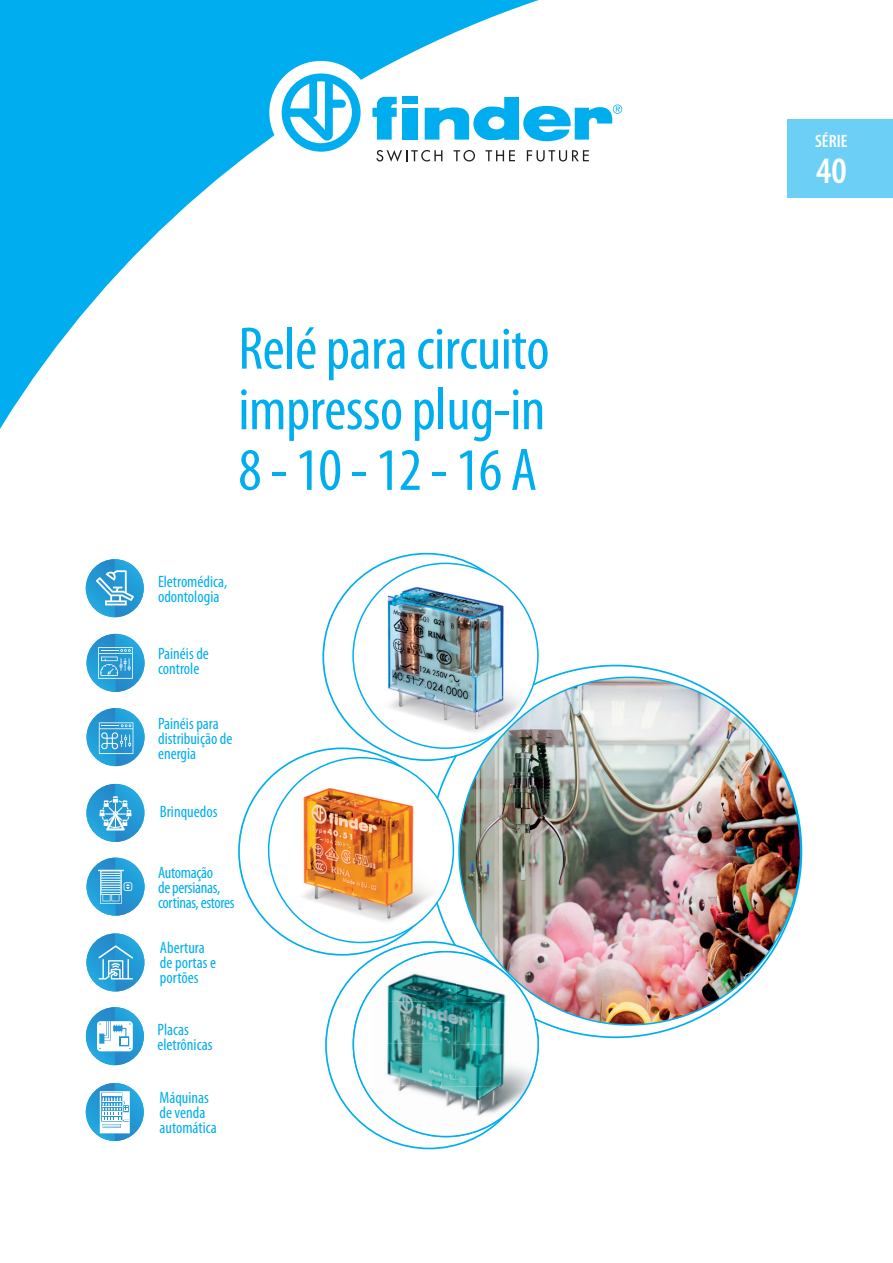
<style>
.page{position:relative;width:893px;height:1263px;background:#fff}
.page>*{position:absolute;margin:0;border:0;box-sizing:border-box;transform-origin:0 0}
.t1{font:condensed 60.6px/60.6px "Myriad Pro";letter-spacing:-.01em;color:#00aeef;text-align:justify}
.t2{font:600 condensed 37.5px "Myriad Pro";color:#fff}
.t3{font:600 condensed 18px "Myriad Pro";color:#fff}
.t4{font:condensed 16.5px/15px "Myriad Pro";color:#00aeef}
.t5{font:condensed 16.5px/15px "Myriad Pro";letter-spacing:-.02em;color:#00aeef}
</style>
<div class="page">
<svg style="left:0;top:0;width:551px;height:429px"></svg>
<div style="left:269px;top:61px;width:104px;height:103px;background:#fff;border-radius:50%"></div>
<svg style="left:282px;top:73px;width:79px;height:79px"></svg>
<svg style="left:425px;top:97px;width:197px;height:44px"></svg>
<svg style="left:372px;top:97px;width:25px;height:43px"></svg>
<div style="left:403px;top:108px;width:15px;height:32px;background:#00aeef"></div>
<div style="left:403px;top:97px;width:15px;height:7px;background:#00aeef"></div>
<svg style="left:376px;top:150px;width:66px;height:12px"></svg>
<svg style="left:454px;top:150px;width:21px;height:12px"></svg>
<svg style="left:485px;top:150px;width:30px;height:11px"></svg>
<svg style="left:527px;top:150px;width:62px;height:12px"></svg>
<svg style="left:547px;top:665px;width:255px;height:373px"></svg>
<img style="left:238px;top:553px;width:301px;height:596px">
<img style="left:458px;top:676px;width:343px;height:349px">
<img style="left:86px;top:559px;width:58px;height:58px">
<svg style="left:96px;top:570px;width:38px;height:35px"></svg>
<img style="left:87px;top:708px;width:58px;height:58px">
<svg style="left:99px;top:722px;width:34px;height:32px"></svg>
<img style="left:87px;top:634px;width:58px;height:58px">
<svg style="left:98px;top:647px;width:35px;height:32px"></svg>
<img style="left:86px;top:784px;width:58px;height:58px">
<svg style="left:100px;top:796px;width:31px;height:34px"></svg>
<img style="left:87px;top:858px;width:58px;height:58px">
<svg style="left:98px;top:870px;width:34px;height:34px"></svg>
<img style="left:86px;top:933px;width:58px;height:58px">
<svg style="left:98px;top:945px;width:35px;height:34px"></svg>
<img style="left:86px;top:1007px;width:58px;height:58px">
<svg style="left:97px;top:1021px;width:36px;height:30px"></svg>
<img style="left:86px;top:1083px;width:58px;height:58px">
<svg style="left:100px;top:1091px;width:30px;height:42px"></svg>
<div style="left:787px;top:119px;width:106px;height:79px;background:#6bcff6"></div>
<h1 class="t1" style="left:238px;top:318px;width:313px">Relé para circuito impresso plug-in 8 - 10 - 12 - 16 A</h1>
<p class="t4" style="left:158px;top:573px;width:71px">Eletromédica, odontologia</p>
<p class="t4" style="left:158px;top:646px;width:52px">Painéis de controle</p>
<p class="t4" style="left:158px;top:716px;width:76px">Painéis para distribuição de energia</p>
<p class="t4" style="left:160px;top:804px;width:59px">Brinquedos</p>
<p class="t5" style="left:158px;top:864px;width:78px">Automação<br>de persianas, cortinas, estores</p>
<p class="t4" style="left:160px;top:940px;width:58px">Abertura de portas e portões</p>
<p class="t4" style="left:157px;top:1021px;width:57px">Placas eletrônicas</p>
<p class="t4" style="left:159px;top:1089px;width:59px">Máquinas de venda automática</p>
<p class="t3" style="left:815px;top:131px;width:34px">SÉRIE</p>
<h2 class="t2" style="left:816px;top:150px;width:32px">40</h2>
</div>
